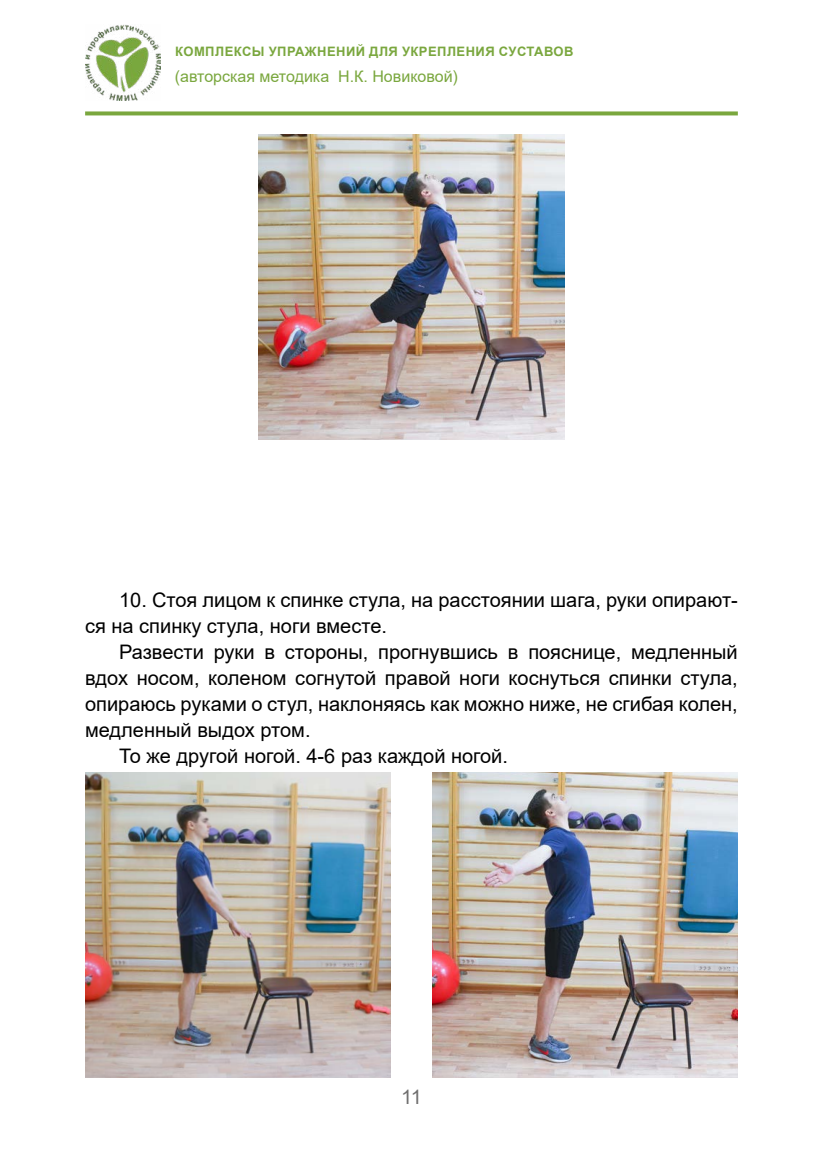
<style>
.page{position:relative;width:823px;height:1163px;background:#fff}
.page>*{position:absolute;margin:0;border:0;box-sizing:border-box;transform-origin:0 0}
.t1{font:20px/26px "Arial";color:#000}
.t2{font:20px "Arial";color:#706f6f}
.t3{font:16px "Arial";color:#7aa73e}
.t4{font:700 13px "Arial";letter-spacing:.035em;color:#7aa73e}
</style>
<div class="page">
<img style="left:85px;top:24px;width:75px;height:77px">
<svg style="left:85px;top:111px;width:652px;height:4px;background:#89b154"></svg>
<img style="left:85px;top:772px;width:305px;height:305px">
<img style="left:258px;top:134px;width:306px;height:305px">
<img style="left:432px;top:772px;width:305px;height:305px">
<p class="t4" style="left:175px;top:42px;width:400px">КОМПЛЕКСЫ УПРАЖНЕНИЙ ДЛЯ УКРЕПЛЕНИЯ СУСТАВОВ</p>
<p class="t3" style="left:175px;top:65px;width:284px">(авторская методика Н.К. Новиковой)</p>
<p class="t1" style="left:85px;top:586px;width:653px;text-indent:34px">10. Стоя лицом к спинке стула, на расстоянии шага, руки опирают&shy;ся на спинку стула, ноги вместе.</p>
<p class="t1" style="left:119px;top:638px;width:619px">Развести руки в стороны, прогнувшись в пояснице, медленный</p>
<p class="t1" style="left:85px;top:664px;width:653px">вдох носом, коленом согнутой правой ноги коснуться спинки стула,</p>
<p class="t1" style="left:85px;top:690px;width:653px">опираюсь руками о стул, наклоняясь как можно ниже, не сгибая колен,</p>
<p class="t1" style="left:85px;top:716px;width:227px">медленный выдох ртом.</p>
<p class="t1" style="left:119px;top:742px;width:390px">То же другой ногой. 4-6 раз каждой ногой.</p>
<p class="t2" style="left:401px;top:1082px;width:22px">11</p>
</div>
